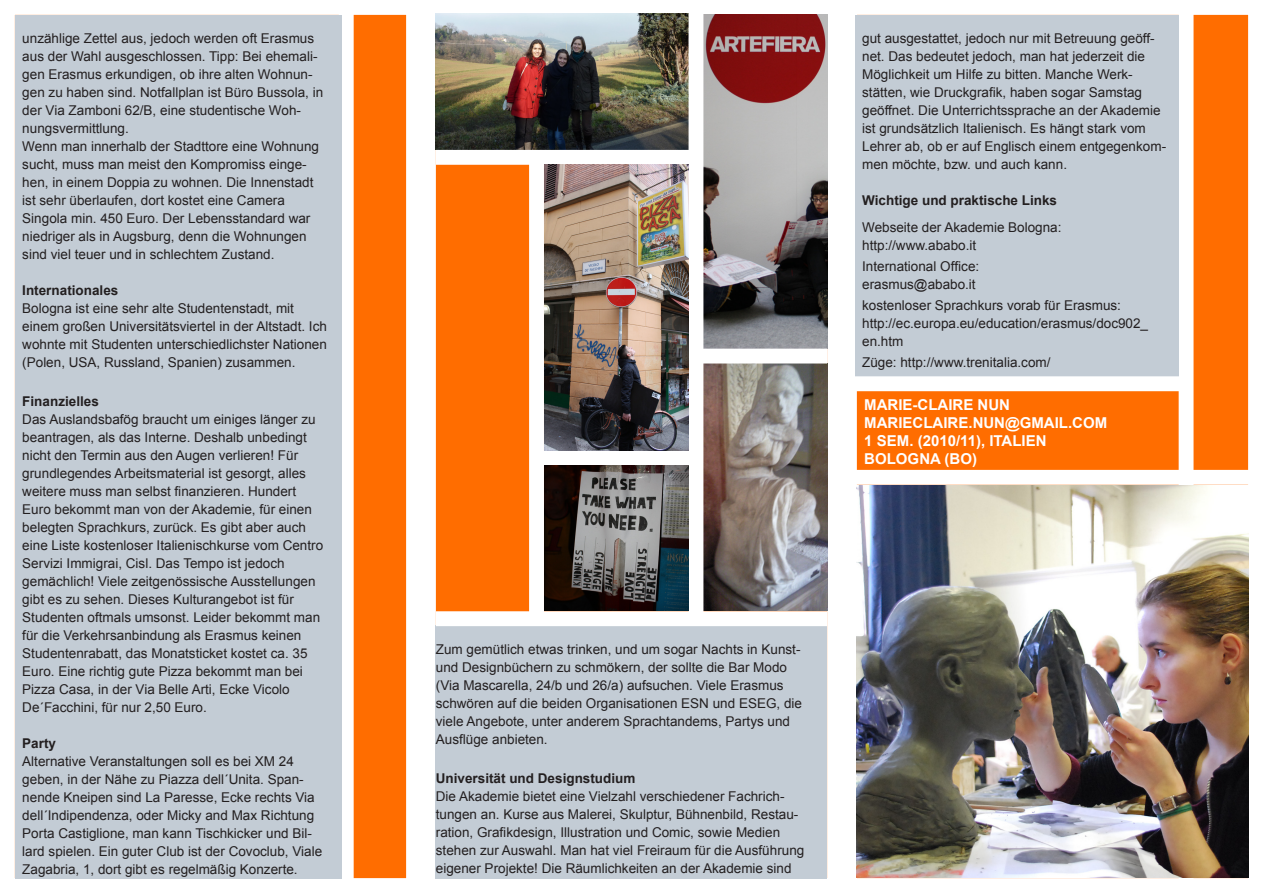
<style>
.page{position:relative;width:1263px;height:893px;background:#fff}
.page>*{position:absolute;margin:0;border:0;box-sizing:border-box;transform-origin:0 0}
.t1{font:700 15px/18px "Arial";color:#fff}
.t2{font:13.5px/18px "Arial";color:#231f20}
.t3{font:700 13.5px "Arial";color:#231f20}
</style>
<div class="page">
<div style="left:7px;top:7px;width:407px;height:878px;background:#ff6d00"></div>
<div style="left:0;top:0;width:421px;height:893px;border:15px solid #fff"></div>
<div style="left:849px;top:7px;width:406px;height:878px;background:#ff6d00"></div>
<div style="left:842px;top:0;width:421px;height:893px;border:15px solid #fff"></div>
<div style="left:428px;top:7px;width:406px;height:878px;background:#ff6d00"></div>
<div style="left:421px;top:0;width:421px;height:893px;border:15px solid #fff"></div>
<img style="left:704px;top:364px;width:123px;height:246px">
<img style="left:436px;top:14px;width:252px;height:136px">
<img style="left:703px;top:15px;width:124px;height:334px">
<div style="left:436px;top:625px;width:391px;height:253px;background:#c3ccd5"></div>
<div style="left:688px;top:0;width:15px;height:625px;background:#fff"></div>
<div style="left:339px;top:0;width:15px;height:893px;background:#fff"></div>
<div style="left:436px;top:150px;width:263px;height:15px;background:#fff"></div>
<div style="left:692px;top:349px;width:135px;height:14px;background:#fff"></div>
<div style="left:436px;top:611px;width:391px;height:15px;background:#fff"></div>
<div style="left:529px;top:154px;width:15px;height:458px;background:#fff"></div>
<div style="left:531px;top:451px;width:165px;height:15px;background:#fff"></div>
<div style="left:851px;top:470px;width:402px;height:15px;background:#fff"></div>
<div style="left:1179px;top:0;width:14px;height:893px;background:#fff"></div>
<div style="left:855px;top:15px;width:323px;height:366px;background:#c3ccd5"></div>
<div style="left:842px;top:376px;width:346px;height:15px;background:#fff"></div>
<img style="left:857px;top:485px;width:391px;height:393px">
<img style="left:544px;top:465px;width:145px;height:146px">
<div style="left:15px;top:15px;width:327px;height:863px;background:#c3ccd5"></div>
<img style="left:544px;top:165px;width:145px;height:286px">
<p class="t2" style="left:22px;top:29px;width:302px">unzählige Zettel aus, jedoch werden oft Erasmus aus der Wahl ausgeschlossen. Tipp: Bei ehemali&shy;gen Erasmus erkundigen, ob ihre alten Wohnun&shy;gen zu haben sind. Notfallplan ist Büro Bussola, in der Via Zamboni 62/B, eine studentische Woh&shy;nungsvermittlung.<br>Wenn man innerhalb der Stadttore eine Wohnung sucht, muss man meist den Kompromiss einge&shy;hen, in einem Doppia zu wohnen. Die Innenstadt ist sehr überlaufen, dort kostet eine Camera Singola min. 450 Euro. Der Lebensstandard war niedriger als in Augsburg, denn die Wohnungen sind viel teuer und in schlechtem Zustand.</p>
<p class="t3" style="left:22px;top:281px;width:98px">Internationales</p>
<p class="t2" style="left:22px;top:299px;width:306px">Bologna ist eine sehr alte Studentenstadt, mit einem großen Universitätsviertel in der Altstadt. Ich wohnte mit Studenten unterschiedlichster Nationen (Polen, USA, Russland, Spanien) zusammen.</p>
<p class="t3" style="left:22px;top:392px;width:78px">Finanzielles</p>
<p class="t2" style="left:22px;top:410px;width:302px">Das Auslandsbafög braucht um einiges länger zu beantragen, als das Interne. Deshalb unbedingt nicht den Termin aus den Augen verlieren! Für grundlegendes Arbeitsmaterial ist gesorgt, alles weitere muss man selbst finanzieren. Hundert Euro bekommt man von der Akademie, für einen belegten Sprachkurs, zurück. Es gibt aber auch eine Liste kostenloser Italienischkurse vom Centro Servizi Immigrai, Cisl. Das Tempo ist jedoch gemächlich! Viele zeitgenössische Ausstellungen gibt es zu sehen. Dieses Kulturangebot ist für Studenten oftmals umsonst. Leider bekommt man für die Verkehrsanbindung als Erasmus keinen Studentenrabatt, das Monatsticket kostet ca. 35<br>Euro. Eine richtig gute Pizza bekommt man bei Pizza Casa, in der Via Belle Arti, Ecke Vicolo De´Facchini, für nur 2,50 Euro.</p>
<p class="t3" style="left:22px;top:734px;width:35px">Party</p>
<p class="t2" style="left:22px;top:752px;width:301px">Alternative Veranstaltungen soll es bei XM 24 geben, in der Nähe zu Piazza dell´Unita. Span&shy;nende Kneipen sind La Paresse, Ecke rechts Via dell´Indipendenza, oder Micky and Max Richtung Porta Castiglione, man kann Tischkicker und Bil&shy;lard spielen. Ein guter Club ist der Covoclub, Viale Zagabria, 1, dort gibt es regelmäßig Konzerte.</p>
<p class="t2" style="left:862px;top:29px;width:305px">gut ausgestattet, jedoch nur mit Betreuung geöff&shy;net. Das bedeutet jedoch, man hat jederzeit die Möglichkeit um Hilfe zu bitten. Manche Werk&shy;stätten, wie Druckgrafik, haben sogar Samstag geöffnet. Die Unterrichtssprache an der Akademie ist grundsätzlich Italienisch. Es hängt stark vom Lehrer ab, ob er auf Englisch einem entgegenkom&shy;men möchte, bzw. und auch kann.</p>
<p class="t3" style="left:862px;top:191px;width:196px">Wichtige und praktische Links</p>
<p class="t2" style="left:862px;top:218px;width:201px">Webseite der Akademie Bologna: http://www.ababo.it</p>
<p class="t2" style="left:862px;top:257px;width:119px">International Office: erasmus@ababo.it</p>
<p class="t2" style="left:862px;top:296px;width:287px">kostenloser Sprachkurs vorab für Erasmus: http://ec.europa.eu/education/erasmus/doc902_ en.htm</p>
<p class="t2" style="left:862px;top:353px;width:190px">Züge: http://www.trenitalia.com/</p>
<p class="t1" style="left:864px;top:396px;width:125px">Marie-c laire nun mariec laire.nun</p>
<p class="t1" style="left:864px;top:414px;width:221px;text-indent:141px">@gmail.com<br>1 Sem. (2010/11), Italien<br>Bologn</p>
<p class="t1" style="left:930px;top:450px;width:48px">a (Bo)</p>
<p class="t2" style="left:436px;top:640px;width:368px">Zum gemütlich etwas trinken, und um sogar Nachts in Kunst&shy;und Designbüchern zu schmökern, der sollte die Bar Modo (Via Mascarella, 24/b und 26/a) aufsuchen. Viele Erasmus schwören auf die beiden Organisationen ESN und ESEG, die viele Angebote, unter anderem Sprachtandems, Partys und Ausflüge anbieten.</p>
<p class="t3" style="left:436px;top:769px;width:201px">Universität und Designstudium</p>
<p class="t2" style="left:436px;top:787px;width:370px">Die Akademie bietet eine Vielzahl verschiedener Fachrich&shy;tungen an. Kurse aus Malerei, Skulptur, Bühnenbild, Restau&shy;ration, Grafikdesign, Illustration und Comic, sowie Medien stehen zur Auswahl. Man hat viel Freiraum für die Ausführung eigener Projekte! Die Räumlichkeiten an der Akademie sind</p>
</div>
